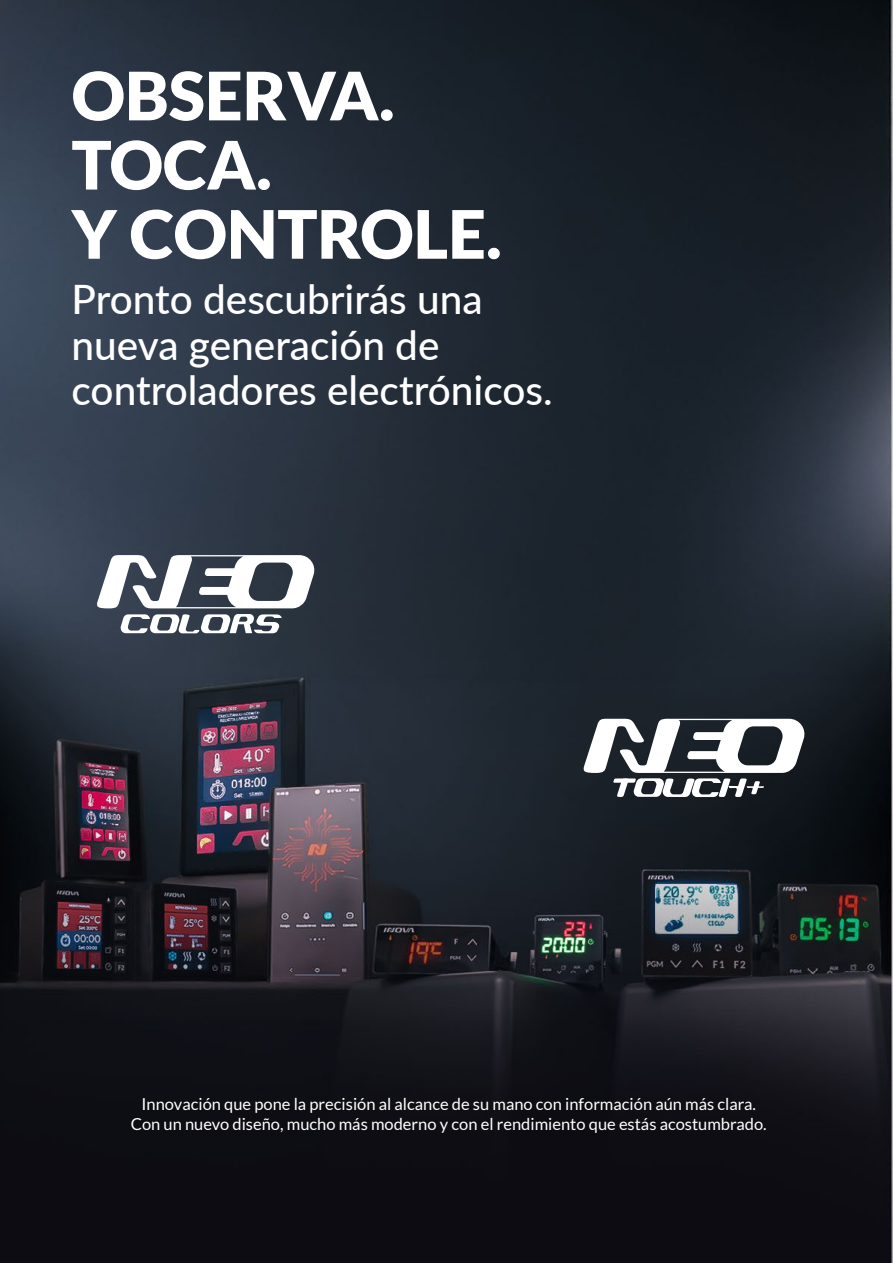
<style>
.page{position:relative;width:893px;height:1263px;background:#fff}
.page>*{position:absolute;margin:0;border:0;box-sizing:border-box;transform-origin:0 0}
.t1{font:900 66.75px/69.2px "Lato";color:#fff}
.t2{font:500 40.5px/45.3px "Lato";color:#fff}
.t3{font:16.5px/19.8px "Lato";color:#fff;text-align:center}
</style>
<div class="page">
<img style="left:0;top:0;width:893px;height:1263px">
<svg style="left:582px;top:719px;width:225px;height:78px"></svg>
<svg style="left:120px;top:614px;width:162px;height:19px"></svg>
<svg style="left:96px;top:555px;width:221px;height:53px"></svg>
<h1 class="t1" style="left:72px;top:60px;width:432px">OBSERVA.<br>TOCA.<br>Y CONTROLE.</h1>
<h2 class="t2" style="left:72px;top:275px;width:483px">Pronto descubrirás una nueva generación de controladores electrónicos.</h2>
<p class="t3" style="left:131px;top:1094px;width:637px">Innovación que pone la precisión al alcance de su mano con información aún más clara.<br>Con un nuevo diseño, mucho más moderno y con el rendimiento que estás acostumbrado.</p>
</div>
